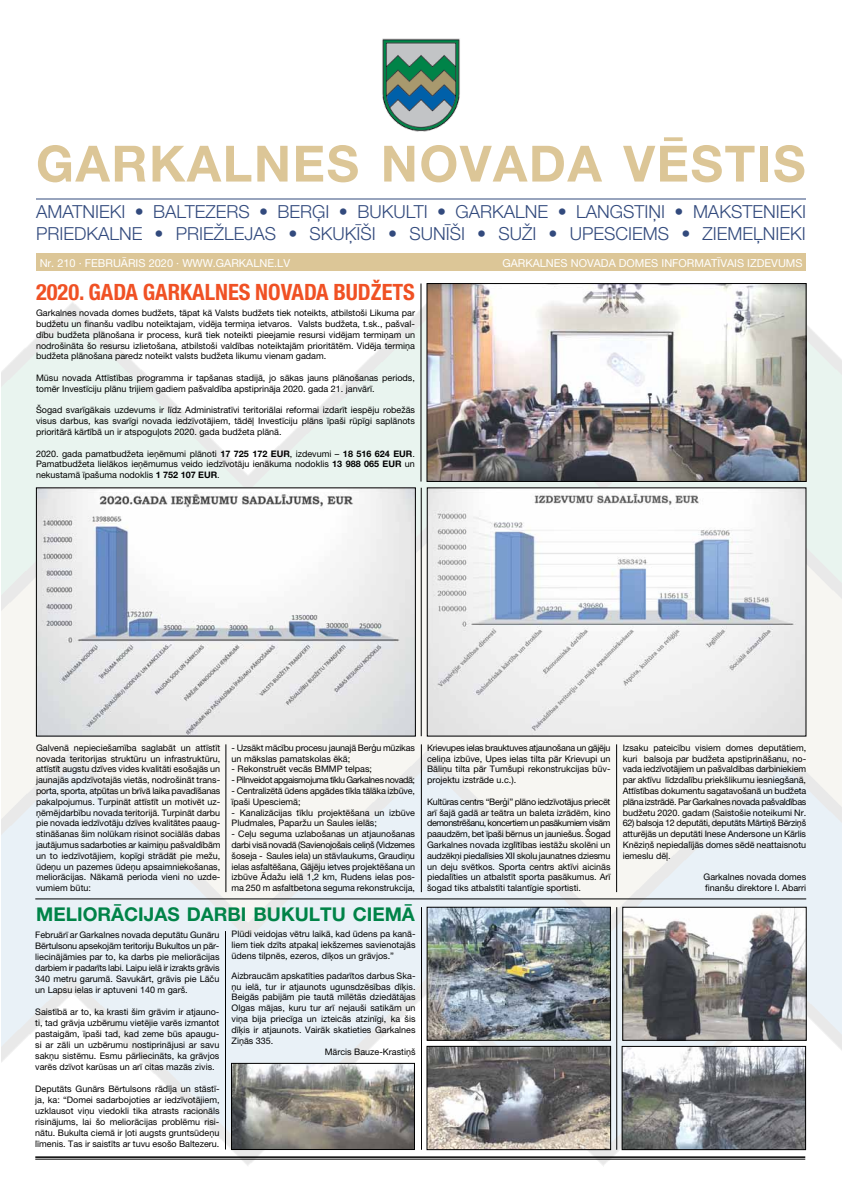
<style>
.page{position:relative;width:842px;height:1191px;background:#fff}
.page>*{position:absolute;margin:0;border:0;box-sizing:border-box;transform-origin:0 0}
.t1{font:700 50px "Helvetica Neue LT Pro";letter-spacing:.03em;color:#dcc697}
.t2{font:700 condensed 22.5px "Helvetica Neue LT Pro";color:#f05124}
.t3{font:700 19px "Helvetica Neue LT Pro";color:#008348}
.t4{font:300 18px/21.6px "Helvetica Neue LT Pro";color:#324a7d}
.t5{font:11px "Helvetica Neue LT Pro";color:#fff}
.t6{font:700 11px "Raleway";color:#fff}
.t7{font:9px/10.8px "Helvetica Neue LT Pro";color:#000;text-align:justify}
.t8{font:9px/10.8px "Helvetica Neue LT Pro";letter-spacing:-.02em;color:#000}
.t9{font:9px "Helvetica Neue LT Pro";letter-spacing:-.04em;color:#000}
.s1{font-family:"Raleway";font-weight:700}
.s2{font-weight:700}
</style>
<div class="page">
<img style="left:2px;top:292px;width:840px;height:874px">
<img style="left:382px;top:38px;width:78px;height:93px">
<hr style="left:35px;top:1156px;width:770px;height:1px;background:#000">
<hr style="left:35px;top:1158px;width:770px;height:1px;background:#000">
<hr style="left:36px;top:199px;width:770px;height:1px;background:#324a7d">
<div style="left:36px;top:254px;width:770px;height:17px;background:#dcc697"></div>
<img style="left:38px;top:490px;width:375px;height:244px">
<img style="left:429px;top:490px;width:375px;height:244px">
<hr style="left:421px;top:283px;width:1px;height:198px;background:#000">
<hr style="left:421px;top:488px;width:1px;height:248px;background:#000">
<img style="left:429px;top:285px;width:375px;height:194px">
<div style="left:427px;top:283px;width:379px;height:198px;border:1px solid #000"></div>
<hr style="left:35px;top:898px;width:771px;height:1px;background:#000">
<hr style="left:226px;top:744px;width:1px;height:148px;background:#000">
<hr style="left:421px;top:744px;width:1px;height:148px;background:#000">
<hr style="left:616px;top:744px;width:1px;height:148px;background:#000">
<img style="left:233px;top:1065px;width:180px;height:82px">
<div style="left:231px;top:1063px;width:184px;height:86px;border:1px solid #000"></div>
<img style="left:429px;top:909px;width:179px;height:129px">
<div style="left:427px;top:907px;width:183px;height:133px;border:1px solid #000"></div>
<img style="left:624px;top:1048px;width:180px;height:99px">
<div style="left:622px;top:1046px;width:184px;height:103px;border:1px solid #000"></div>
<img style="left:429px;top:1048px;width:180px;height:99px">
<div style="left:427px;top:1046px;width:184px;height:103px;border:1px solid #000"></div>
<img style="left:625px;top:909px;width:179px;height:129px">
<hr style="left:225px;top:931px;width:1px;height:218px;background:#000">
<hr style="left:421px;top:907px;width:1px;height:242px;background:#000">
<hr style="left:616px;top:907px;width:1px;height:242px;background:#000">
<h1 class="t1" style="left:36px;top:133px;width:771px">GARKALNES NOVADA VĒSTIS</h1>
<h3 class="t4" style="left:36px;top:201px;width:771px">AMATNIEKI • BALTEZERS • BERĢI • BUKULTI • GARKALNE • LANGSTIŅI • MAKSTENIEKI<br>PRIEDKALNE • PRIEŽLEJAS • SKUĶĪŠI • SUNĪŠI • SUŽI • UPESCIEMS • ZIEMEĻNIEKI</h3>
<p class="t5" style="left:40px;top:256px;width:252px">Nr. 210 · FEBRUĀRIS 2020 · www.garkalne.lv</p>
<p class="t6" style="left:594px;top:256px;width:9px">A</p>
<p class="t6" style="left:660px;top:256px;width:13px">IN</p>
<p class="t6" style="left:703px;top:256px;width:32px">ATĪ A</p>
<p class="t5" style="left:502px;top:256px;width:302px">GARKAL<span class="s1">AL</span>NES NOVADA DOMES INFORMATĪVAIS IZDEVUMS</p>
<p class="t6" style="left:510px;top:256px;width:9px">A</p>
<h2 class="t2" style="left:36px;top:278px;width:269px">2020. GADA GARKALNES NOVADA</h2>
<h2 class="t2" style="left:333px;top:278px;width:81px">BUDŽETS</h2>
<p class="t7" style="left:36px;top:307px;width:380px">Garkalnes novada domes budžets, tāpat kā Valsts budžets tiek noteikts, atbilstoši Likuma par budžetu un finanšu vadību noteiktajam, vidēja termiņa ietvaros. Valsts budžeta, t.sk., pašval&shy;dību budžeta plānošana ir process, kurā tiek noteikti pieejamie resursi vidējam termiņam un nodrošināta šo resursu izlietošana, atbilstoši valdības noteiktajām prioritātēm. Vidēja termiņa budžeta plānošana paredz noteikt valsts budžeta likumu vienam gadam.</p>
<p class="t7" style="left:36px;top:372px;width:380px">Mūsu novada Attīstības programma ir tapšanas stadijā, jo sākas jauns plānošanas periods, tomēr Investīciju plānu trijiem gadiem pašvaldība apstiprināja 2020. gada 21. janvārī.</p>
<p class="t7" style="left:36px;top:405px;width:380px">Šogad svarīgākais uzdevums ir līdz Administratīvi teritoriālai reformai izdarīt iespēju robežās visus darbus, kas svarīgi novada iedzīvotājiem, tādēļ Investīciju plāns īpaši rūpīgi saplānots prioritārā kārtībā un ir atspoguļots 2020. gada budžeta plānā.</p>
<p class="t7" style="left:36px;top:448px;width:380px">2020. gada pamatbudžeta ieņēmumi plānoti <span class="s2">17 725 172 EUR</span>, izdevumi – <span class="s2">18 516 624 EUR</span>.<br>Pamatbudžeta lielākos ieņēmumus veido iedzīvotāju ienākuma nodoklis <span class="s2">13 988 065 EUR</span> un nekustamā īpašuma nodoklis <span class="s2">1 752 107 EUR</span>.</p>
<p class="t7" style="left:36px;top:742px;width:186px">Galvenā nepieciešamība saglabāt un attīstīt novada teritorijas struktūru un infrastruktūru, attīstīt augstu dzīves vides kvalitāti esošajās un jaunajās apdzīvotajās vietās, nodrošināt trans&shy;porta, sporta, atpūtas un brīvā laika pavadīšanas pakalpojumus. Turpināt attīstīt un motivēt uz&shy;ņēmējdarbību novada teritorijā. Turpināt darbu pie novada iedzīvotāju dzīves kvalitātes paaug&shy;stināšanas šim nolūkam risinot sociālās dabas jautājumus sadarboties ar kaimiņu pašvaldībām un to iedzīvotājiem, kopīgi strādāt pie mežu, ūdeņu un pazemes ūdeņu apsaimniekošanas, meliorācijas. Nākamā perioda vieni no uzde&shy;vumiem būtu:</p>
<p class="t8" style="left:232px;top:742px;width:185px">- Uzsākt mācību procesu jaunajā Berģu mūzikas un mākslas pamatskolas ēkā;</p>
<p class="t7" style="left:232px;top:763px;width:142px">- Rekonstruēt vecās BMMP telpas;</p>
<p class="t9" style="left:232px;top:774px;width:185px">- Pilnveidot apgaismojuma tīklu Garkalnes novadā;</p>
<p class="t8" style="left:232px;top:785px;width:185px">- Centralizētā ūdens apgādes tīkla tālāka izbūve, īpaši Upesciemā;</p>
<p class="t7" style="left:232px;top:807px;width:185px">- Kanalizācijas tīklu projektēšana un izbūve<br>Pludmales, Paparžu un Saules ielās;</p>
<p class="t7" style="left:232px;top:828px;width:185px">- Ceļu seguma uzlabošanas un atjaunošanas darbi visā novadā (Savienojošais celiņš (Vidzemes šoseja - Saules iela) un stāvlaukums, Graudiņu ielas asfaltēšana, Gājēju ietves projektēšana un izbūve Ādažu ielā 1,2 km, Rudens ielas pos&shy;ma 250 m asfaltbetona seguma rekonstrukcija,</p>
<h3 class="t3" style="left:36px;top:902px;width:30px">MELIOR</h3>
<h3 class="t3" style="left:111px;top:902px;width:90px">ĀCIJAS DAR</h3>
<h3 class="t3" style="left:228px;top:902px;width:40px">BI BUKULTU</h3>
<h3 class="t3" style="left:353px;top:902px;width:26px">CIEM</h3>
<h3 class="t3" style="left:402px;top:902px;width:12px">Ā</h3>
<p class="t7" style="left:35px;top:928px;width:186px">Februārī ar Garkalnes novada deputātu Gunāru Bērtulsonu apsekojām teritoriju Bukultos un pār&shy;liecinājāmies par to, ka darbs pie meliorācijas darbiem ir padarīts labi. Laipu ielā ir izrakts grāvis 340 metru garumā. Savukārt, grāvis pie Lāču un Lapsu ielas ir aptuveni 140 m garš.</p>
<p class="t7" style="left:35px;top:1005px;width:186px">Saistībā ar to, ka krasti šim grāvim ir atjauno&shy;ti, tad grāvja uzbērumu vietējie varēs izmantot pastaigām, īpaši tad, kad zeme būs apaugu&shy;si ar zāli un uzbērumu nostiprinājusi ar savu sakņu sistēmu. Esmu pārliecināts, ka grāvjos varēs dzīvot karūsas un arī citas mazās zivis.</p>
<p class="t7" style="left:35px;top:1082px;width:186px">Deputāts Gunārs Bērtulsons rādīja un stāstī&shy;ja, ka: “Domei sadarbojoties ar iedzīvotājiem, uzklausot viņu viedokli tika atrasts racionāls risinājums, lai šo meliorācijas problēmu risi&shy;nātu. Bukulta ciemā ir ļoti augsts gruntsūdeņu līmenis. Tas ir saistīts ar tuvu esošo Baltezeru.</p>
<p class="t7" style="left:231px;top:928px;width:186px">Plūdi veidojas vētru laikā, kad ūdens pa kanā&shy;liem tiek dzīts atpakaļ iekšzemes savienotajās ūdens tilpnēs, ezeros, dīķos un grāvjos.”</p>
<p class="t7" style="left:231px;top:970px;width:185px">Aizbraucām apskatīties padarītos darbus Ska-</p>
<p class="t7" style="left:231px;top:981px;width:186px">ņu ielā, tur ir atjaunots ugunsdzēsības dīķis.</p>
<p class="t7" style="left:231px;top:991px;width:185px">Beigās pabijām pie tautā mīlētās dziedātājas</p>
<p class="t7" style="left:231px;top:1002px;width:186px">Olgas mājas, kuru tur arī nejauši satikām un</p>
<p class="t7" style="left:231px;top:1013px;width:185px">viņa bija priecīga un izteicās atzinīgi, ka šis</p>
<p class="t7" style="left:231px;top:1024px;width:185px">dīķis ir atjaunots. Vairāk skatieties Garkalnes</p>
<p class="t7" style="left:231px;top:1035px;width:43px">Ziņās 335.</p>
<p class="t7" style="left:325px;top:1045px;width:92px">Mārcis Bauze-Krastiņš</p>
<p class="t7" style="left:427px;top:742px;width:185px">Krievupes ielas brauktuves atjaunošana un gājēju celiņa izbūve, Upes ielas tilta pār Krievupi un Bāliņu tilta pār Tumšupi rekonstrukcijas būv&shy;projektu izstrāde u.c.).</p>
<p class="t7" style="left:427px;top:796px;width:185px">Kultūras centrs “Berģi” plāno iedzīvotājus priecēt arī šajā gadā ar teātra un baleta izrādēm, kino demonstrēšanu, koncertiem un pasākumiem visām paaudzēm, bet īpaši bērnus un jauniešus. Šogad Garkalnes novada izglītības iestāžu skolēni un audzēkņi piedalīsies XII skolu jaunatnes dziesmu un deju svētkos. Sporta centrs aktīvi aicinās piedalīties un atbalstīt sporta pasākumus. Arī šogad tiks atbalstīti talantīgie sportisti.</p>
<p class="t7" style="left:623px;top:742px;width:185px">Izsaku pateicību visiem domes deputātiem, kuri balsoja par budžeta apstiprināšanu, no&shy;vada iedzīvotājiem un pašvaldības darbiniekiem par aktīvu līdzdalību priekšlikumu iesniegšanā, Attīstības dokumentu sagatavošanā un budžeta plāna izstrādē. Par Garkalnes novada pašvaldības budžetu 2020. gadam (Saistošie noteikumi Nr.</p>
<p class="t7" style="left:623px;top:817px;width:185px">62) balsoja 12 deputāti, deputāts Mārtiņš Bērziņš atturējās un deputāti Inese Andersone un Kārlis Knēziņš nepiedalījās domes sēdē neattaisnotu iemeslu dēļ.</p>
<p class="t7" style="left:703px;top:871px;width:104px">Garkalnes novada domes finanšu direktore I. Abarri</p>
</div>
